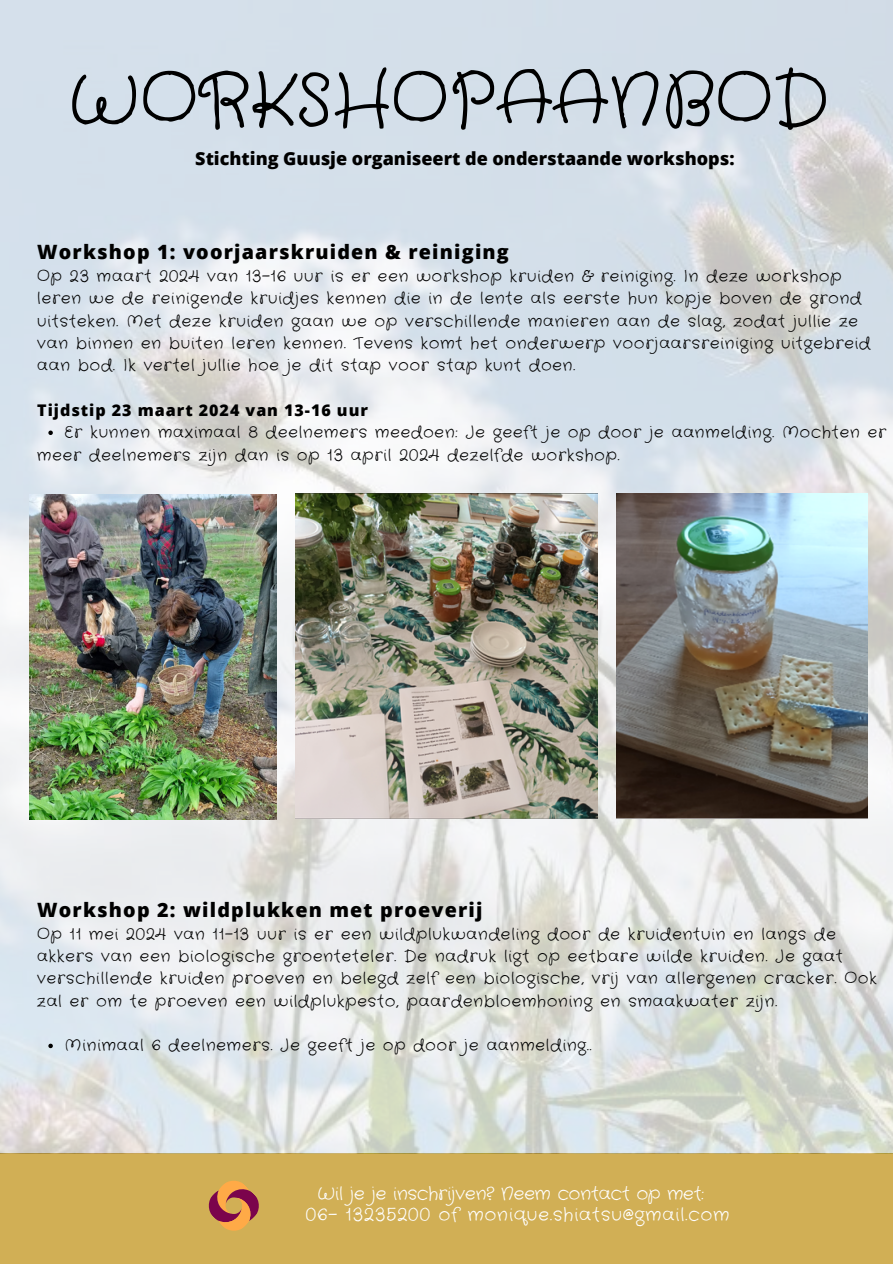
<style>
.page{position:relative;width:893px;height:1264px;background:#fff}
.page>*{position:absolute;margin:0;border:0;box-sizing:border-box;transform-origin:0 0}
.t1{font:73.05px "Crafty Girls";color:#000}
.t2{font:800 19.65px "Open Sans";letter-spacing:.06em;color:#000}
.t3{font:800 18px "Open Sans";color:#000}
.t4{font:18px "Crafty Girls";letter-spacing:.06em;color:#fff}
.t5{font:18px "Crafty Girls";color:#fff}
.t6{font:16.05px/22.4px "Crafty Girls";letter-spacing:.06em;color:#000}
.t7{font:800 16.05px "Open Sans";letter-spacing:.06em;color:#000}
</style>
<div class="page">
<div style="left:0;top:1153px;width:892px;height:110px;background:#d1af55"></div>
<svg style="left:208px;top:1181px;width:51px;height:50px"></svg>
<img style="left:0;top:0;width:892px;height:1153px">
<svg style="left:48px;top:430px;width:5px;height:5px"></svg>
<svg style="left:48px;top:1043px;width:5px;height:5px"></svg>
<img style="left:29px;top:494px;width:248px;height:325px">
<img style="left:295px;top:493px;width:302px;height:325px">
<img style="left:616px;top:493px;width:251px;height:325px">
<p class="t1" style="left:67px;top:51px;width:763px">WORKSHOPAANBOD</p>
<p class="t3" style="left:195px;top:145px;width:540px">Stichting Guusje organiseert de onderstaande workshops:</p>
<p class="t2" style="left:37px;top:238px;width:473px">Workshop 1: voorjaarskruiden &amp; reiniging</p>
<p class="t6" style="left:37px;top:266px;width:805px">Op 23 maart 2024 van 13-16 uur is er een workshop kruiden &amp; reiniging. In deze workshop</p>
<p class="t6" style="left:37px;top:288px;width:825px">leren we de reinigende kruidjes kennen die in de lente als eerste hun kopje boven de grond</p>
<p class="t6" style="left:37px;top:310px;width:822px">uitsteken. Met deze kruiden gaan we op verschillende manieren aan de slag, zodat jullie ze</p>
<p class="t6" style="left:37px;top:332px;width:834px">van binnen en buiten leren kennen. Tevens komt het onderwerp voorjaarsreiniging uitgebreid</p>
<p class="t6" style="left:37px;top:355px;width:539px">aan bod. Ik vertel jullie hoe je dit stap voor stap kunt doen.</p>
<p class="t7" style="left:37px;top:399px;width:332px">Tijdstip 23 maart 2024 van 13-16 uur</p>
<p class="t6" style="left:65px;top:422px;width:823px">Er kunnen maximaal 8 deelnemers meedoen: Je geeft je op door je aanmelding. Mochten er</p>
<p class="t6" style="left:37px;top:444px;width:583px">meer deelnemers zijn dan is op 13 april 2024 dezelfde workshop.</p>
<p class="t2" style="left:37px;top:895px;width:447px">Workshop 2: wildplukken met proeverij</p>
<p class="t6" style="left:37px;top:923px;width:800px">Op 11 mei 2024 van 11-13 uur is er een wildplukwandeling door de kruidentuin en langs de</p>
<p class="t6" style="left:37px;top:945px;width:806px">akkers van een biologische groenteteler. De nadruk ligt op eetbare wilde kruiden. Je gaat</p>
<p class="t6" style="left:37px;top:968px;width:840px">verschillende kruiden proeven en belegd zelf een biologische, vrij van allergenen cracker. Ook zal er om te proeven een wildplukpesto, paardenbloemhoning en smaakwater zijn.</p>
<p class="t6" style="left:65px;top:1034px;width:528px">Minimaal 6 deelnemers. Je geeft je op door je aanmelding..</p>
<p class="t5" style="left:317px;top:1180px;width:388px">Wil je je inschrijven? Neem contact op met:</p>
<p class="t4" style="left:306px;top:1201px;width:425px">06- 13235200 of monique.shiatsu@gmail.com</p>
</div>
